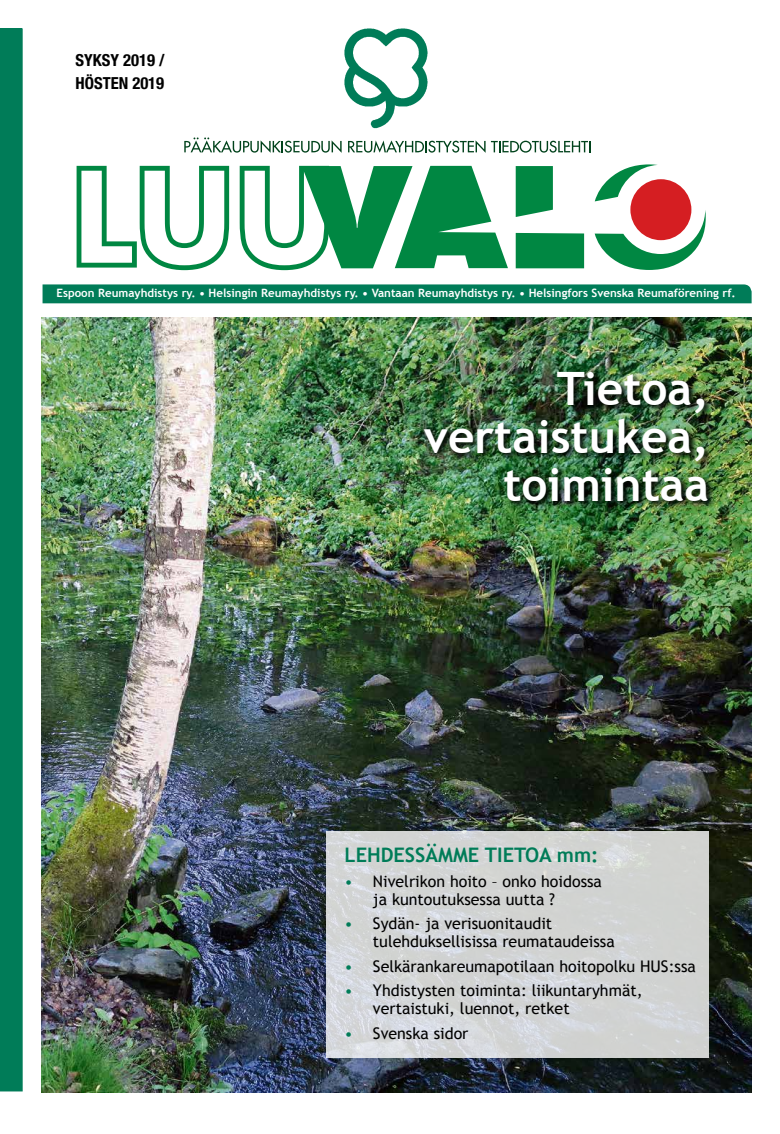
<style>
.page{position:relative;width:780px;height:1134px;background:#fff}
.page>*{position:absolute;margin:0;border:0;box-sizing:border-box;transform-origin:0 0}
.t1{font:700 46px/48px "Trebuchet MS";color:#fff;text-align:right}
.t2{font:700 20px "Trebuchet MS";color:#007c58}
.t3{font:700 condensed 16.6px/22.9px "Helvetica Neue";color:#000}
.t4{font:16px/18px "Trebuchet MS";color:#000}
.t5{font:700 11.5px "Trebuchet MS";color:#fff}
.s1{color:#007c58}
</style>
<div class="page">
<svg style="left:184px;top:137px;width:157px;height:16px"></svg>
<svg style="left:348px;top:140px;width:137px;height:13px"></svg>
<svg style="left:491px;top:141px;width:99px;height:12px"></svg>
<img style="left:42px;top:318px;width:709px;height:775px">
<svg style="left:77px;top:166px;width:152px;height:104px"></svg>
<svg style="left:240px;top:166px;width:268px;height:104px"></svg>
<svg style="left:515px;top:166px;width:38px;height:51px;background:#179253"></svg>
<div style="left:515px;top:233px;width:69px;height:35px;background:#008742"></div>
<div style="left:630px;top:179px;width:61px;height:61px;background:#d51e22;border-radius:50%"></div>
<svg style="left:595px;top:164px;width:62px;height:37px"></svg>
<svg style="left:594px;top:210px;width:111px;height:60px"></svg>
<img style="left:344px;top:28px;width:84px;height:101px">
<div style="left:0;top:29px;width:22px;height:1062px;background:#007c58"></div>
<div style="left:0;top:28px;width:23px;height:1063px;border:1px solid #007c58"></div>
<div style="left:43px;top:284px;width:708px;height:19px;background:#007c58"></div>
<svg style="left:326px;top:831px;width:383px;height:227px;background:#d3d5d5"></svg>
<img style="left:422px;top:369px;width:293px;height:140px">
<p class="t3" style="left:76px;top:48px;width:90px">SYKSY 2019 /<br>HÖSTEN 2019</p>
<p class="t5" style="left:57px;top:286px;width:680px">Espoon Reumayhdistys ry. • Helsingin Reumayhdistys ry. • Vantaan Reumayhdistys ry. • Helsingfors Svenska Reumaförening rf.</p>
<h1 class="t1" style="left:424px;top:364px;width:287px">Tietoa, vertaistukea, toimintaa</h1>
<p class="t2" style="left:344px;top:842px;width:255px">LEHDESSÄMME TIETOA mm:</p>
<p class="t4" style="left:373px;top:872px;width:230px;text-indent:-28px"><span class="s1">•</span> Nivelrikon hoito – onko hoidossa ja kuntoutuksessa uutta ?</p>
<p class="t4" style="left:373px;top:915px;width:243px;text-indent:-28px"><span class="s1">•</span> Sydän- ja verisuonitaudit tulehduksellisissa reumataudeissa</p>
<p class="t4" style="left:344px;top:957px;width:353px"><span class="s1">•</span> Selkärankareumapotilaan hoitopolku HUS:ssa</p>
<p class="t4" style="left:373px;top:982px;width:271px;text-indent:-28px"><span class="s1">•</span> Yhdistysten toiminta: liikuntaryhmät, vertaistuki, luennot, retket</p>
<p class="t4" style="left:344px;top:1024px;width:125px"><span class="s1">•</span> Svenska sidor</p>
</div>
